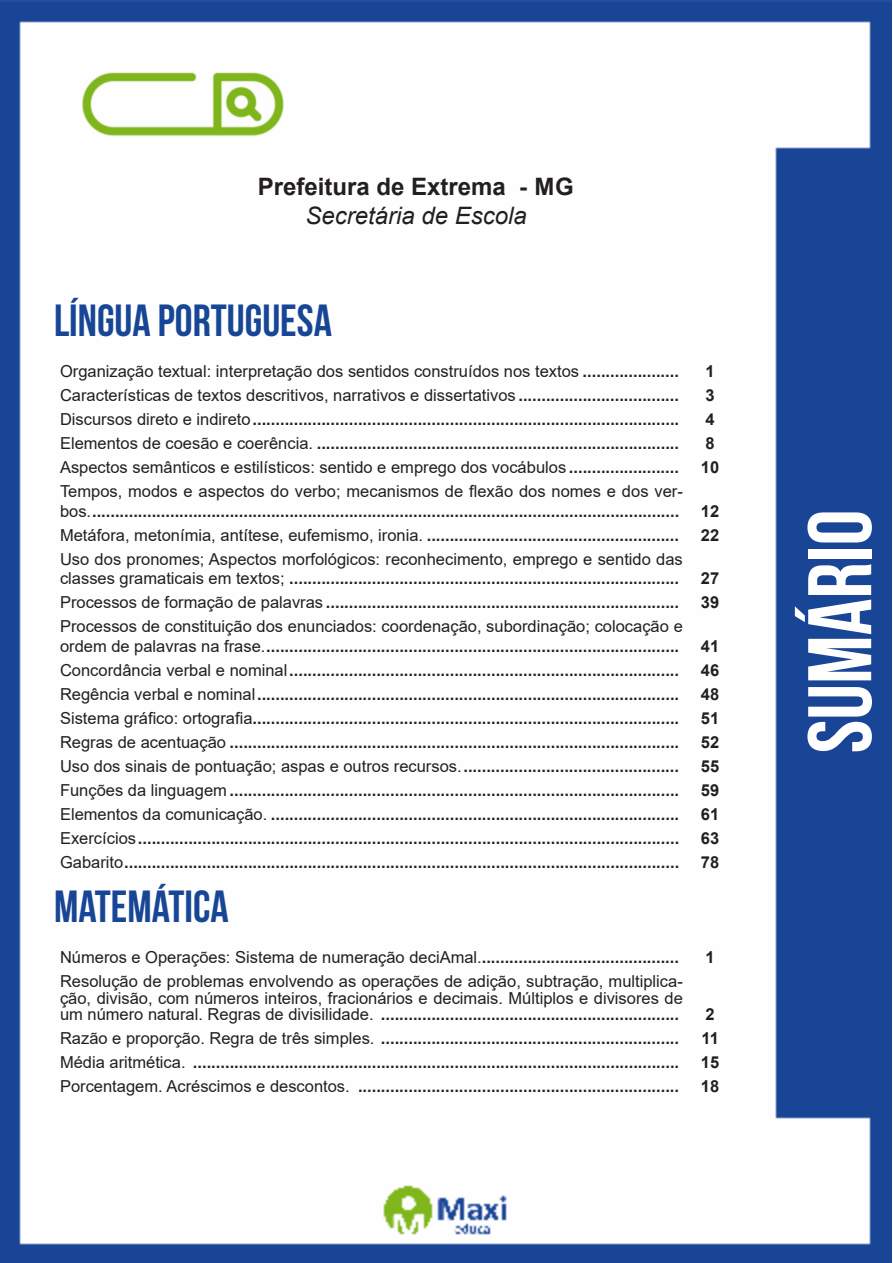
<style>
.page{position:relative;width:893px;height:1263px;background:#fff}
.page>*{position:absolute;margin:0;border:0;box-sizing:border-box;transform-origin:0 0}
.t1{font:700 90px "Bebas Neue";color:#fff}
.t2{font:700 45px "Bebas Neue";color:#184696}
.t3{font:700 24px "Arial";color:#231f20}
.t4{font:italic 24px "Arial";color:#231f20}
.ALTERNATIVAS{font:700 16.5px/19.8px "Arial";color:#231f20}
.ALTERNATIVAS-2{font:16.5px/19.8px "Arial";color:#231f20}
.INDICE{font:700 16.5px "Arial";color:#231f20}
.s1{font-weight:700}
.s2{font-weight:400}
</style>
<div class="page">
<img style="left:0;top:0;width:892px;height:1263px">
<div style="left:53px;top:55px;width:317px;height:121px;background:#fff"></div>
<img style="left:82px;top:72px;width:201px;height:64px">
<p class="t3" style="left:258px;top:170px;width:318px">Prefeitura de Extrema - MG</p>
<p class="t4" style="left:305px;top:200px;width:223px">Secretária de Escola</p>
<p class="t2" style="left:54px;top:295px;width:279px">LÍNGUA PORTUGUESA</p>
<p class="ALTERNATIVAS-2" style="left:60px;top:361px;width:620px">Organização textual: interpretação dos sentidos construídos nos textos <span class="s1">.....................</span></p>
<p class="INDICE" style="left:705px;top:359px;width:11px">1</p>
<p class="ALTERNATIVAS-2" style="left:60px;top:385px;width:620px">Características de textos descritivos, narrativos e dissertativos <span class="s1">...................................</span></p>
<p class="INDICE" style="left:705px;top:383px;width:11px">3</p>
<p class="ALTERNATIVAS" style="left:60px;top:409px;width:621px"><span class="s2">Discursos direto e indireto</span>.............................................................................................</p>
<p class="INDICE" style="left:705px;top:407px;width:11px">4</p>
<p class="ALTERNATIVAS" style="left:60px;top:433px;width:621px"><span class="s2">Elementos de coesão e coerência.</span> ...............................................................................</p>
<p class="INDICE" style="left:705px;top:431px;width:11px">8</p>
<p class="ALTERNATIVAS-2" style="left:60px;top:457px;width:620px">Aspectos semânticos e estilísticos: sentido e emprego dos vocábulos <span class="s1">........................</span></p>
<p class="INDICE" style="left:701px;top:455px;width:20px">10</p>
<p class="ALTERNATIVAS" style="left:60px;top:481px;width:624px"><span class="s2">Tempos, modos e aspectos do verbo; mecanismos de flexão dos nomes e dos ver&shy;bos.</span>................................................................................................................................</p>
<p class="INDICE" style="left:701px;top:499px;width:20px">12</p>
<p class="ALTERNATIVAS" style="left:60px;top:525px;width:621px"><span class="s2">Metáfora, metonímia, antítese, eufemismo, ironia.</span> .......................................................</p>
<p class="INDICE" style="left:701px;top:523px;width:20px">22</p>
<p class="ALTERNATIVAS-2" style="left:60px;top:549px;width:624px">Uso dos pronomes; Aspectos morfológicos: reconhecimento, emprego e sentido das classes gramaticais em textos; <span class="s1">.....................................................................................</span></p>
<p class="INDICE" style="left:701px;top:567px;width:20px">27</p>
<p class="ALTERNATIVAS" style="left:60px;top:593px;width:621px"><span class="s2">Processos de formação de palavras</span> .............................................................................</p>
<p class="INDICE" style="left:701px;top:591px;width:20px">39</p>
<p class="ALTERNATIVAS-2" style="left:60px;top:617px;width:624px">Processos de constituição dos enunciados: coordenação, subordinação; colocação e ordem de palavras na frase.<span class="s1">..........................................................................................</span></p>
<p class="INDICE" style="left:701px;top:635px;width:20px">41</p>
<p class="ALTERNATIVAS" style="left:60px;top:661px;width:621px"><span class="s2">Concordância verbal e nominal</span>.....................................................................................</p>
<p class="INDICE" style="left:701px;top:659px;width:20px">46</p>
<p class="ALTERNATIVAS" style="left:60px;top:685px;width:621px"><span class="s2">Regência verbal e nominal</span>............................................................................................</p>
<p class="INDICE" style="left:701px;top:683px;width:20px">48</p>
<p class="ALTERNATIVAS" style="left:60px;top:709px;width:621px"><span class="s2">Sistema gráfico: ortografia</span>.............................................................................................</p>
<p class="INDICE" style="left:701px;top:707px;width:20px">51</p>
<p class="ALTERNATIVAS" style="left:60px;top:733px;width:621px"><span class="s2">Regras de acentuação</span> ..................................................................................................</p>
<p class="INDICE" style="left:701px;top:731px;width:20px">52</p>
<p class="ALTERNATIVAS" style="left:60px;top:757px;width:621px"><span class="s2">Uso dos sinais de pontuação; aspas e outros recursos.</span>...............................................</p>
<p class="INDICE" style="left:701px;top:755px;width:20px">55</p>
<p class="ALTERNATIVAS" style="left:60px;top:781px;width:621px"><span class="s2">Funções da linguagem</span> ..................................................................................................</p>
<p class="INDICE" style="left:701px;top:779px;width:20px">59</p>
<p class="ALTERNATIVAS" style="left:60px;top:805px;width:621px"><span class="s2">Elementos da comunicação.</span> .........................................................................................</p>
<p class="INDICE" style="left:701px;top:803px;width:20px">61</p>
<p class="ALTERNATIVAS" style="left:60px;top:829px;width:621px"><span class="s2">Exercícios</span>......................................................................................................................</p>
<p class="INDICE" style="left:701px;top:827px;width:20px">63</p>
<p class="ALTERNATIVAS" style="left:60px;top:853px;width:621px"><span class="s2">Gabarito</span>.........................................................................................................................</p>
<p class="INDICE" style="left:701px;top:851px;width:20px">78</p>
<p class="t2" style="left:54px;top:882px;width:176px">MATEMÁTICA</p>
<p class="ALTERNATIVAS-2" style="left:60px;top:948px;width:620px">Números e Operações: Sistema de numeração deciAmal.<span class="s1">...........................................</span></p>
<p class="INDICE" style="left:705px;top:946px;width:11px">1</p>
<p class="ALTERNATIVAS-2" style="left:60px;top:973px;width:624px;line-height:16.5px;text-align:justify">Resolução de problemas envolvendo as operações de adição, subtração, multiplica&shy;ção, divisão, com números inteiros, fracionários e decimais. Múltiplos e divisores de um número natural. Regras de divisilidade. <span class="s1">.................................................................</span></p>
<p class="INDICE" style="left:705px;top:1003px;width:11px">2</p>
<p class="ALTERNATIVAS" style="left:60px;top:1029px;width:621px"><span class="s2">Razão e proporção. Regra de três simples.</span> .................................................................</p>
<p class="INDICE" style="left:701px;top:1027px;width:19px">11</p>
<p class="ALTERNATIVAS" style="left:60px;top:1053px;width:621px"><span class="s2">Média aritmética.</span> ..........................................................................................................</p>
<p class="INDICE" style="left:701px;top:1051px;width:20px">15</p>
<p class="ALTERNATIVAS" style="left:60px;top:1077px;width:621px"><span class="s2">Porcentagem. Acréscimos e descontos.</span> ......................................................................</p>
<p class="INDICE" style="left:701px;top:1075px;width:20px">18</p>
<h1 class="t1" style="left:791px;top:753px;width:245px;rotate:-90deg">SUMÁRIO</h1>
</div>
